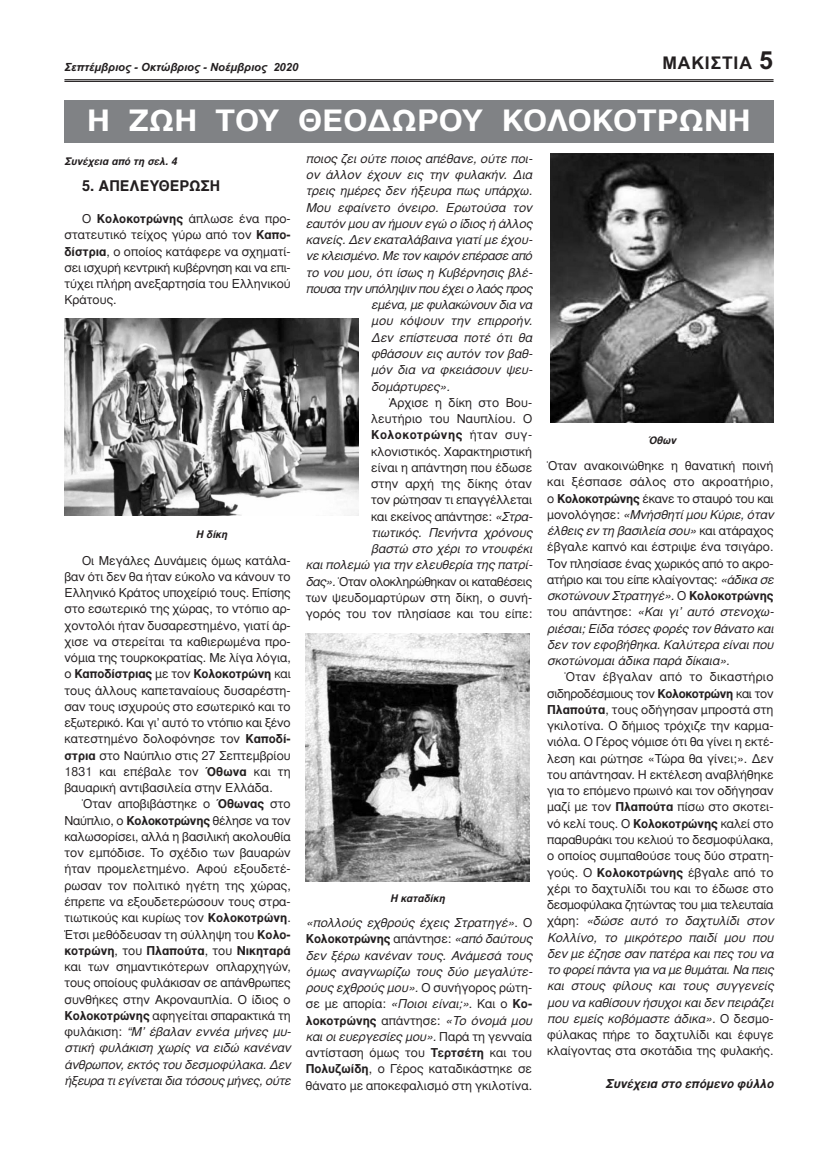
<style>
.page{position:relative;width:838px;height:1157px;background:#fff}
.page>*{position:absolute;margin:0;border:0;box-sizing:border-box;transform-origin:0 0}
.t1{font:700 30px "Gr Helvetica";color:#fff;scale:1.1 1}
.t2{font:700 17.5px "Arial";letter-spacing:.05em;color:#231f20}
.t3{font:700 15px "Gr Helvetica";color:#231f20}
.t4{font:12.5px/16.2px "Gr Helvetica";color:#231f20}
.t5{font:italic 12.5px/16.2px "Gr Helvetica";color:#231f20}
.t6{font:italic 700 12.5px "Gr Helvetica";color:#231f20}
.t7{font:italic 700 11.25px "Arial";color:#231f20}
.t8{font:italic 700 10.62px "Gr Helvetica";color:#231f20}
.s1{font-size:25px}
.s2{font-weight:700}
.s3{font-style:italic}
.s4{font-style:normal}
.s5{font-weight:700;font-style:normal}
</style>
<div class="page">
<hr style="left:64px;top:79px;width:709px;height:1px;background:#231f20">
<hr style="left:64px;top:81px;width:709px;height:1px;background:#231f20">
<div style="left:64px;top:100px;width:709px;height:43px;background:#808285"></div>
<img style="left:306px;top:633px;width:223px;height:248px">
<img style="left:64px;top:319px;width:294px;height:197px">
<img style="left:550px;top:153px;width:223px;height:269px">
<p class="t7" style="left:64px;top:60px;width:235px">Σεπτέμβριος - Οκτώβριος - Νοέμβριος 2020</p>
<h2 class="t2" style="left:662px;top:53px;width:112px">ΜΑΚΙΣΤΙΑ <span class="s1">5</span></h2>
<h1 class="t1" style="left:87px;top:105px;width:604px">Η ΖΩΗ ΤΟΥ ΘΕΟΔΩΡΟΥ ΚΟΛΟΚΟΤΡΩΝΗ</h1>
<p class="t8" style="left:64px;top:155px;width:116px">Συνέχεια από τη σελ. 4</p>
<p class="t3" style="left:82px;top:177px;width:139px">5. ΑΠΕΛΕΥΘΕΡΩΣΗ</p>
<p class="t4" style="left:64px;top:211px;width:228px;text-align:justify;text-indent:18px">Ο <span class="s2">Κολοκοτρώνης</span> άπλωσε ένα προ&shy;στατευτικό τείχος γύρω από τον <span class="s2">Καπο&shy;δίστρια</span>, ο οποίος κατάφερε να σχηματί&shy;σει ισχυρή κεντρική κυβέρνηση και να επι&shy;τύχει πλήρη ανεξαρτησία του Ελληνικού Κράτους.</p>
<p class="t8" style="left:196px;top:528px;width:35px">Η δίκη</p>
<p class="t4" style="left:64px;top:552px;width:228px;text-align:justify;text-indent:18px">Οι Μεγάλες Δυνάμεις όμως κατάλα&shy;βαν ότι δεν θα ήταν εύκολο να κάνουν το Ελληνικό Κράτος υποχείριό τους. Επίσης στο εσωτερικό της χώρας, το ντόπιο αρ&shy;χοντολόι ήταν δυσαρεστημένο, γιατί άρ&shy;χισε να στερείται τα καθιερωμένα προ&shy;νόμια της τουρκοκρατίας. Με λίγα λόγια, ο <span class="s2">Καποδίστριας</span> με τον <span class="s2">Κολοκοτρώνη</span> και τους άλλους καπεταναίους δυσαρέστη&shy;σαν τους ισχυρούς στο εσωτερικό και το εξωτερικό. Και γι’ αυτό το ντόπιο και ξένο κατεστημένο δολοφόνησε τον <span class="s2">Καποδί&shy;στρια</span> στο Ναύπλιο στις 27 Σεπτεμβρίου 1831 και επέβαλε τον <span class="s2">Όθωνα</span> και τη βαυαρική αντιβασιλεία στην Ελλάδα.</p>
<p class="t4" style="left:64px;top:796px;width:231px;text-indent:18px">Όταν αποβιβάστηκε ο <span class="s2">Όθωνας</span> στο Ναύπλιο, ο <span class="s2">Κολοκοτρώνης</span> θέλησε να τον καλωσορίσει, αλλά η βασιλική ακολουθία τον εμπόδισε. Το σχέδιο των βαυαρών ήταν προμελετημένο. Αφού εξουδετέ&shy;ρωσαν τον πολιτικό ηγέτη της χώρας, έπρεπε να εξουδετερώσουν τους στρα&shy;τιωτικούς και κυρίως τον <span class="s2">Κολοκοτρώνη</span>.<br>Έτσι μεθόδευσαν τη σύλληψη του <span class="s2">Κολο&shy;κοτρώνη</span>, του <span class="s2">Πλαπούτα</span>, του <span class="s2">Νικηταρά </span>και των σημαντικότερων οπλαρχηγών, τους οποίους φυλάκισαν σε απάνθρωπες συνθήκες στην Ακροναυπλία. Ο ίδιος ο <span class="s2">Κολοκοτρώνης</span> αφηγείται σπαρακτικά τη φ υ λ ά κ ι σ η : <span class="s3">“Μ’ έβαλαν εννέα μήνες μυ&shy;στική φυλάκιση χωρίς να ειδώ κανέναν άνθρωπον, εκτός του δεσμοφύλακα. Δεν ήξευρα τι εγίνεται δια τόσους μήνες, ούτε</span></p>
<p class="t5" style="left:306px;top:151px;width:231px">ποιος ζει ούτε ποιος απέθανε, ούτε ποι-</p>
<p class="t5" style="left:306px;top:167px;width:231px">ον άλλον έχουν εις την φυλακήν. Δια</p>
<p class="t5" style="left:306px;top:183px;width:231px">τρεις ημέρες δεν ήξευρα πως υπάρχω.</p>
<p class="t5" style="left:306px;top:199px;width:231px">Μου εφαίνετο όνειρο. Ερωτούσα τον</p>
<p class="t5" style="left:306px;top:216px;width:231px">εαυτόν μου αν ήμουν εγώ ο ίδιος ή άλλος</p>
<p class="t5" style="left:306px;top:232px;width:231px">κανείς. Δεν εκαταλάβαινα γιατί με έχου-</p>
<p class="t5" style="left:306px;top:248px;width:231px">νε κλεισμένο. Με τον καιρόν επέρασε από</p>
<p class="t5" style="left:306px;top:264px;width:231px">το νου μου, ότι ίσως η Κυβέρνησις βλέ-</p>
<p class="t5" style="left:306px;top:281px;width:231px">πουσα την υπόληψιν που έχει ο λαός προς</p>
<p class="t5" style="left:371px;top:297px;width:165px">εμένα, με φυλακώνουν δια να</p>
<p class="t5" style="left:371px;top:313px;width:165px">μου κόψουν την επιρροήν.</p>
<p class="t5" style="left:371px;top:329px;width:165px">Δεν επίστευσα ποτέ ότι θα</p>
<p class="t5" style="left:371px;top:346px;width:165px">φθάσουν εις αυτόν τον βαθ-</p>
<p class="t5" style="left:371px;top:362px;width:165px">μόν δια να φκειάσουν ψευ-</p>
<p class="t5" style="left:371px;top:378px;width:83px">δομάρτυρες».</p>
<p class="t4" style="left:306px;top:394px;width:231px;text-align:right">Άρχισε η δίκη στο Βου-<br>λευτήριο του Ναυπλίου. Ο<br><span class="s2">Κολοκοτρώνης</span> ήταν συγ&shy;κλονιστικός. Χαρακτηριστική<br>είναι η απάντηση που έδωσε<br>στην αρχή της δίκης όταν<br>τον ρώτησαν τι επαγγέλλεται<br>και εκείνος απάντησε: <span class="s3">«Στρα-<br>τιωτικός. Πενήντα χρόνους<br>βαστώ στο χέρι το ντουφέκι<br>και πολεμώ για την ελευθερία της πατρί&shy;δας».</span>Όταν ολοκληρώθηκαν οι καταθέσεις των ψευδομαρτύρων στη δίκη, ο συνή&shy;γορός του τον πλησίασε και του είπε:</p>
<p class="t8" style="left:390px;top:893px;width:59px">Η καταδίκη</p>
<p class="t5" style="left:306px;top:914px;width:231px">«πολλούς εχθρούς έχεις Στρατηγέ»<span class="s4">. Ο </span><span class="s5">Κολοκοτρώνης</span> <span class="s4">απάντησε:</span> «απόδαύτους δεν ξέρω κανέναν τους. Ανάμεσά τους όμως αναγνωρίζω τους δύο μεγαλύτε&shy;ρουςεχθρούςμου».<span class="s4">O συνήγορος ρώτη&shy;σε με απορία:</span> «Ποιοι είναι;»<span class="s4">. Και ο</span> <span class="s5">Κο&shy;λοκοτρώνης</span> <span class="s4">απάντησε:</span> «Το όνομά μου και οι ευεργεσίες μου». <span class="s4">Παρά τη γενναία αντίσταση όμως του</span> <span class="s5">Τερτσέτη</span> <span class="s4">και του </span><span class="s5">Πολυζωίδη</span><span class="s4">, ο Γέρος καταδικάστηκε σε θάνατο με αποκεφαλισμό στη γκιλοτίνα.</span></p>
<p class="t8" style="left:647px;top:435px;width:32px">Όθων</p>
<p class="t4" style="left:547px;top:458px;width:231px">Όταν ανακοινώθηκε η θανατική ποινή και ξέσπασε σάλος στο ακροατήριο, ο <span class="s2">Κολοκοτρώνης</span> έκανε το σταυρό του και μ ο ν ο λ ό γ η σ ε : <span class="s3">«Μνήσθητί μου Κύριε, όταν έλθεις εν τη βασιλεία σου»</span> κα ι ατ ά ρ αχ ο ς έβγαλε καπνό και έστριψε ένα τσιγάρο.<br>Τον πλησίασε ένας χωρικός από το ακρο&shy;ατήριο και του είπε κλαίγοντας: <span class="s3">«άδικασε σκοτώνουν Στρατηγέ».</span> Ο <span class="s2">Κο λ ο κ ο τ ρ ώ ν η ς </span>του απάντησε: <span class="s3">«Και γι’ αυτό στενοχω&shy;ριέσαι; Είδα τόσες φορές τον θάνατο και δεν τον εφοβήθηκα. Καλύτερα είναι που σκοτώνομαι άδικα παρά δίκαια».</span></p>
<p class="t4" style="left:547px;top:669px;width:231px;text-indent:18px">Όταν έβγαλαν από το δικαστήριο σιδηροδέσμιους τον <span class="s2">Κολοκοτρώνη</span> και τον <span class="s2">Πλαπούτα</span>, τους οδήγησαν μπροστά στη γκιλοτίνα. Ο δήμιος τρόχιζε την καρμα&shy;νιόλα. Ο Γέρος νόμισε ότι θα γίνει η εκτέ&shy;λεση και ρώτησε «Τώρα θα γίνει;». Δεν του απάντησαν. Η εκτέλεση αναβλήθηκε για το επόμενο πρωινό και τον οδήγησαν μαζί με τον <span class="s2">Πλαπούτα</span> πίσω στο σκοτει&shy;νό κελί τους. Ο <span class="s2">Κολοκοτρώνης</span> καλεί στο παραθυράκι του κελιού το δεσμοφύλακα, ο οποίος συμπαθούσε τους δύο στρατη&shy;γούς. Ο <span class="s2">Κολοκοτρώνης</span> έβγαλε από το χέρι το δαχτυλίδι του και το έδωσε στο δεσμοφύλακα ζητώντας του μια τελευταία χ ά ρ η : <span class="s3">«δώσε αυτό το δαχτυλίδι στον Κολλίνο, το μικρότερο παιδί μου που δεν με έζησε σαν πατέρα και πες του να το φορεί πάντα για να με θυμάται. Να πεις και στους φίλους και τους συγγενείς μου να καθίσουν ήσυχοι και δεν πειράζει που εμείς κοβόμαστε άδικα».</span> Ο δ ε σ μ ο - φύλακας πήρε το δαχτυλίδι και έφυγε κλαίγοντας στα σκοτάδια της φυλακής.</p>
<p class="t6" style="left:605px;top:1076px;width:172px">Συνέχεια στο επόμενο φύλλο</p>
</div>
